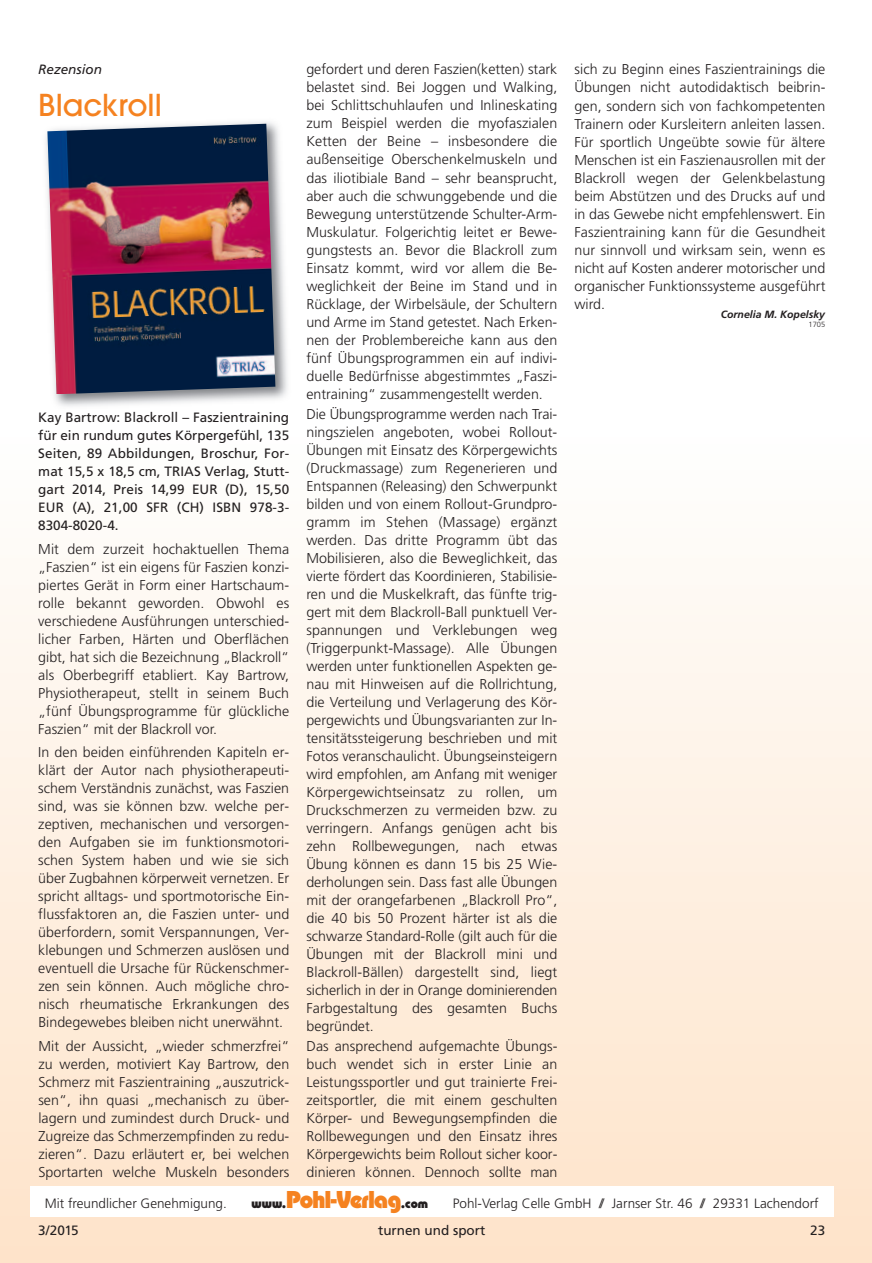
<style>
.page{position:relative;width:872px;height:1263px;background:#fff}
.page>*{position:absolute;margin:0;border:0;box-sizing:border-box;transform-origin:0 0}
.t1{font:500 30px "Avant Garde";color:#f58220}
.t2{font:700 25.5px "Pump EF";letter-spacing:-.025em;color:#f58220}
.t3{font:300 14.25px/18px "Frutiger";color:#231f20;text-align:justify}
.t4{font:13.5px/18px "Frutiger";letter-spacing:.005em;color:#231f20;text-align:justify}
.t5{font:300 13.5px "Frutiger";color:#231f20}
.t6{font:italic 13.5px "Frutiger";color:#231f20}
.t7{font:italic 700 10.5px "Frutiger";color:#231f20}
.t8{font:300 7.5px "Frutiger";color:#231f20}
.s1{font-size:13.5px;color:#231f20}
</style>
<div class="page">
<img style="left:45px;top:122px;width:243px;height:284px">
<img style="left:47px;top:124px;width:228px;height:270px">
<p class="t6" style="left:38px;top:64px;width:65px">Rezension</p>
<h1 class="t1" style="left:38px;top:94px;width:125px">Blackroll</h1>
<p class="t4" style="left:38px;top:409px;width:252px">Kay Bartrow: Blackroll – Faszientraining für ein rundum gutes Körpergefühl, 135<br>Seiten, 89 Abbildungen, Broschur, For&shy;mat 15,5 x 18,5 cm, TRIAS Verlag, Stutt&shy;gart 2014, Preis 14,99 EUR (D), 15,50<br>EUR (A), 21,00 SFR (CH) ISBN 978-3- 8304-8020-4.</p>
<p class="t3" style="left:38px;top:541px;width:252px">Mit dem zurzeit hochaktuellen Thema „Faszien“ ist ein eigens für Faszien konzi&shy;piertes Gerät in Form einer Hartschaum&shy;rolle bekannt geworden. Obwohl es verschiedene Ausführungen unterschied&shy;licher Farben, Härten und Oberflächen gibt, hat sich die Bezeichnung „Blackroll“ als Oberbegriff etabliert. Kay Bartrow, Physiotherapeut, stellt in seinem Buch „fünf Übungsprogramme für glückliche Faszien“ mit der Blackroll vor.</p>
<p class="t3" style="left:38px;top:744px;width:252px">In den beiden einführenden Kapiteln er&shy;klärt der Autor nach physiotherapeuti&shy;schem Verständnis zunächst, was Faszien sind, was sie können bzw. welche per&shy;zeptiven, mechanischen und versorgen&shy;den Aufgaben sie im funktionsmotori&shy;schen System haben und wie sie sich über Zugbahnen körperweit vernetzen. Er spricht alltags- und sportmotorische Ein&shy;flussfaktoren an, die Faszien unter- und überfordern, somit Verspannungen, Ver&shy;klebungen und Schmerzen auslösen und eventuell die Ursache für Rückenschmer&shy;zen sein können. Auch mögliche chro&shy;nisch rheumatische Erkrankungen des Bindegewebes bleiben nicht unerwähnt.</p>
<p class="t3" style="left:38px;top:1038px;width:252px">Mit der Aussicht, „wieder schmerzfrei“ zu werden, motiviert Kay Bartrow, den Schmerz mit Faszientraining „auszutrick&shy;sen“, ihn quasi „mechanisch zu über&shy;lagern und zumindest durch Druck- und Zugreize das Schmerzempfinden zu redu&shy;zieren“. Dazu erläutert er, bei welchen Sportarten welche Muskeln besonders</p>
<p class="t3" style="left:306px;top:62px;width:252px">gefordert und deren Faszien(ketten) stark belastet sind. Bei Joggen und Walking, bei Schlittschuhlaufen und Inlineskating zum Beispiel werden die myofaszialen Ketten der Beine – insbesondere die außenseitige Oberschenkelmuskeln und das iliotibiale Band – sehr beansprucht, aber auch die schwunggebende und die Bewegung unterstützende Schulter-Arm-Muskulatur. Folgerichtig leitet er Bewe&shy;gungstests an. Bevor die Blackroll zum Einsatz kommt, wird vor allem die Be&shy;weglichkeit der Beine im Stand und in Rücklage, der Wirbelsäule, der Schultern und Arme im Stand getestet. Nach Erken&shy;nen der Problembereiche kann aus den fünf Übungsprogrammen ein auf indivi&shy;duelle Bedürfnisse abgestimmtes „Faszi&shy;entraining“ zusammengestellt werden.</p>
<p class="t3" style="left:306px;top:406px;width:252px">Die Übungsprogramme werden nach Trai&shy;ningszielen angeboten, wobei Rollout-Übungen mit Einsatz des Körpergewichts (Druckmassage) zum Regenerieren und Entspannen (Releasing) den Schwerpunkt bilden und von einem Rollout-Grundpro&shy;gramm im Stehen (Massage) ergänzt werden. Das dritte Programm übt das Mobilisieren, also die Beweglichkeit, das vierte fördert das Koordinieren, Stabilisie&shy;ren und die Muskelkraft, das fünfte trig&shy;gert mit dem Blackroll-Ball punktuell Ver&shy;spannungen und Verklebungen weg (Triggerpunkt-Massage). Alle Übungen werden unter funktionellen Aspekten ge&shy;nau mit Hinweisen auf die Rollrichtung, die Verteilung und Verlagerung des Kör&shy;pergewichts und Übungsvarianten zur In&shy;tensitätssteigerung beschrieben und mit Fotos veranschaulicht. Übungseinsteigern wird empfohlen, am Anfang mit weniger Körpergewichtseinsatz zu rollen, um Druckschmerzen zu vermeiden bzw. zu verringern. Anfangs genügen acht bis zehn Rollbewegungen, nach etwas Übung können es dann 15 bis 25 Wie&shy;derholungen sein. Dass fast alle Übungen mit der orangefarbenen „Blackroll Pro“, die 40 bis 50 Prozent härter ist als die schwarze Standard-Rolle (gilt auch für die Übungen mit der Blackroll mini und Blackroll-Bällen) dargestellt sind, liegt sicherlich in der in Orange dominierenden Farbgestaltung des gesamten Buchs begründet.</p>
<p class="t3" style="left:306px;top:1038px;width:252px">Das ansprechend aufgemachte Übungs&shy;buch wendet sich in erster Linie an Leistungssportler und gut trainierte Frei&shy;zeitsportler, die mit einem geschulten Körper- und Bewegungsempfinden die Rollbewegungen und den Einsatz ihres Körpergewichts beim Rollout sicher koor&shy;dinieren können. Dennoch sollte man</p>
<p class="t3" style="left:574px;top:62px;width:252px">sich zu Beginn eines Faszientrainings die Übungen nicht autodidaktisch beibrin&shy;gen, sondern sich von fachkompetenten Trainern oder Kursleitern anleiten lassen.<br>Für sportlich Ungeübte sowie für ältere Menschen ist ein Faszienausrollen mit der Blackroll wegen der Gelenkbelastung beim Abstützen und des Drucks auf und in das Gewebe nicht empfehlenswert. Ein Faszientraining kann für die Gesundheit nur sinnvoll und wirksam sein, wenn es nicht auf Kosten anderer motorischer und organischer Funktionssysteme ausgeführt wird.</p>
<p class="t7" style="left:720px;top:310px;width:106px">Cornelia M. Kopelsky</p>
<p class="t8" style="left:808px;top:322px;width:18px">1705</p>
<p class="t5" style="left:45px;top:1198px;width:183px">Mit freundlicher Genehmigung.</p>
<h2 class="t2" style="left:252px;top:1191px;width:178px"><span class="s1">www.</span>Pohl-Verlag<span class="s1">.com</span></h2>
<p class="t5" style="left:453px;top:1198px;width:367px">Pohl-Verlag Celle GmbH / Jarnser Str. 46 / 29331 Lachendorf</p>
<p class="t4" style="left:38px;top:1222px;width:42px">3/2015</p>
<p class="t4" style="left:378px;top:1222px;width:109px">turnen und sport</p>
<p class="t4" style="left:810px;top:1222px;width:17px">23</p>
</div>
